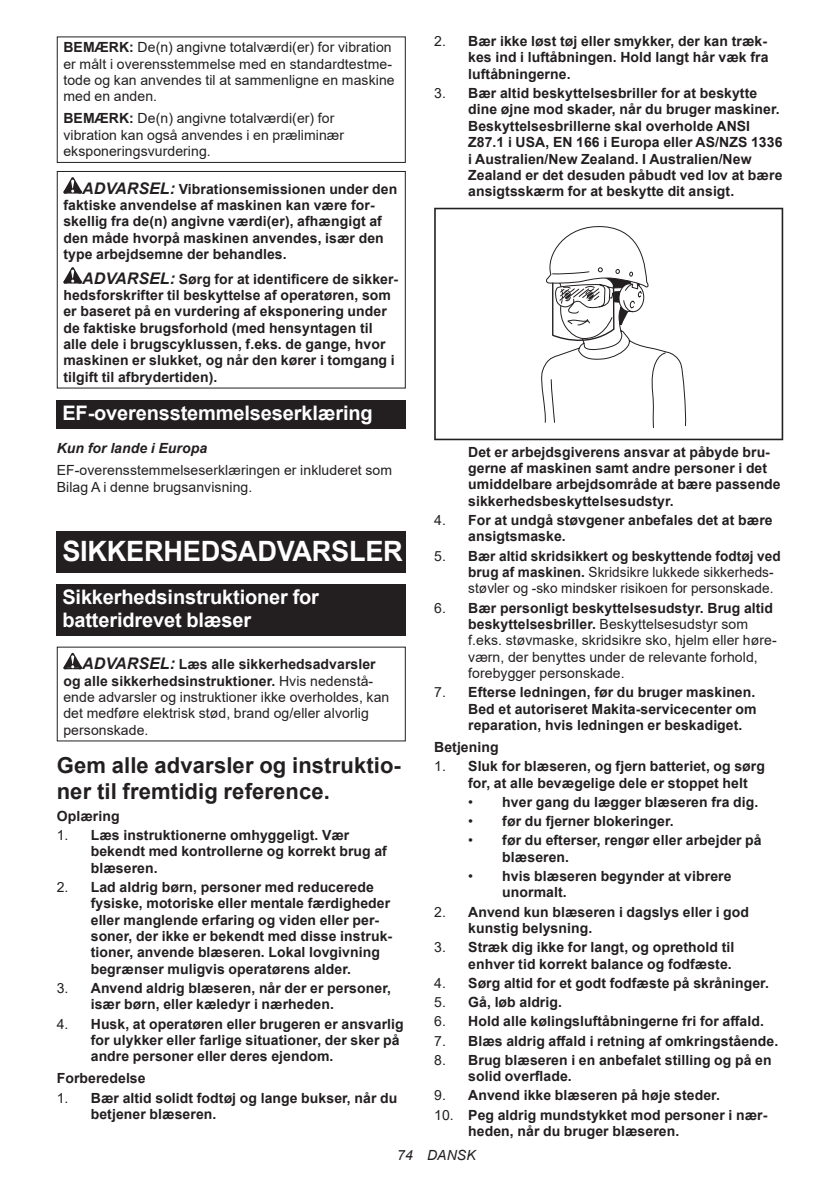
<style>
.page{position:relative;width:840px;height:1191px;background:#fff}
.page>*{position:absolute;margin:0;border:0;box-sizing:border-box;transform-origin:0 0}
.t1{font:700 28px "Arial";letter-spacing:-.01em;color:#fff}
.t2{font:700 22px/25.8px "Arial";letter-spacing:.005em;color:#231f20}
.t3{font:700 20px/23.4px "Arial";letter-spacing:-.01em;color:#fff}
.t4{font:700 14px/16.4px "Arial";letter-spacing:.005em;color:#231f20}
.t5{font:14px/16.4px "Arial";letter-spacing:.005em;color:#231f20}
.t6{font:italic 700 14px "Arial";letter-spacing:.005em;color:#231f20}
.t7{font:italic 14px "Arial";letter-spacing:.005em;color:#231f20}
.s1{font-weight:700}
.s2{font-style:italic;font-size:16px}
.s3{font-weight:700;font-style:italic;font-size:16px}
.s4{font-weight:400}
</style>
<div class="page">
<div style="left:57px;top:36px;width:348px;height:127px;border:1px solid #231f20"></div>
<svg style="left:63px;top:177px;width:19px;height:17px"></svg>
<svg style="left:63px;top:267px;width:19px;height:16px"></svg>
<div style="left:57px;top:171px;width:348px;height:217px;border:1px solid #231f20"></div>
<div style="left:57px;top:400px;width:348px;height:28px;background:#231f20"></div>
<div style="left:57px;top:531px;width:348px;height:41px;background:#231f20"></div>
<div style="left:57px;top:584px;width:348px;height:52px;background:#231f20"></div>
<svg style="left:63px;top:653px;width:19px;height:16px"></svg>
<svg style="left:434px;top:208px;width:348px;height:232px"></svg>
<svg style="left:537px;top:223px;width:149px;height:206px"></svg>
<p class="t5" style="left:63px;top:39px;width:332px"><span class="s1">BEMÆRK:</span> De(n) angivne totalværdi(er) for vibration er målt i overensstemmelse med en standardtestme&shy;tode og kan anvendes til at sammenligne en maskine med en anden.</p>
<p class="t5" style="left:63px;top:110px;width:282px"><span class="s1">BEMÆRK:</span> De(n) angivne totalværdi(er) for vibration kan også anvendes i en præliminær eksponeringsvurdering.</p>
<p class="t4" style="left:63px;top:181px;width:335px;text-indent:19px"><span class="s2">ADVARSEL:</span> Vibrationsemissionen under den faktiske anvendelse af maskinen kan være for&shy;skellig fra de(n) angivne værdi(er), afhængigt af den måde hvorpå maskinen anvendes, især den type arbejdsemne der behandles.</p>
<p class="t4" style="left:63px;top:270px;width:336px;text-indent:19px"><span class="s2">ADVARSEL:</span> Sørg for at identificere de sikker&shy;hedsforskrifter til beskyttelse af operatøren, som er baseret på en vurdering af eksponering under de faktiske brugsforhold (med hensyntagen til alle dele i brugscyklussen, f.eks. de gange, hvor maskinen er slukket, og når den kører i tomgang i tilgift til afbrydertiden).</p>
<h3 class="t3" style="left:62px;top:401px;width:312px">EF-overensstemmelseserklæring</h3>
<p class="t6" style="left:57px;top:439px;width:152px">Kun for lande i Europa</p>
<p class="t5" style="left:57px;top:462px;width:336px">EF-overensstemmelseserklæringen er inkluderet som<br>Bilag A i denne brugsanvisning.</p>
<h1 class="t1" style="left:62px;top:531px;width:342px">SIKKERHEDSADVARSLER</h1>
<h3 class="t3" style="left:62px;top:585px;width:258px">Sikkerhedsinstruktioner for batteridrevet blæser</h3>
<p class="t5" style="left:63px;top:656px;width:327px;text-indent:19px"><span class="s3">ADVARSEL:</span> <span class="s1">Læs alle sikkerhedsadvarsler og alle sikkerhedsinstruktioner.</span> Hvis nedenstå&shy;ende advarsler og instruktioner ikke overholdes, kan det medføre elektrisk stød, brand og/eller alvorlig personskade.</p>
<h2 class="t2" style="left:57px;top:752px;width:345px">Gem alle advarsler og instruktio&shy;ner til fremtidig reference.</h2>
<p class="t4" style="left:57px;top:807px;width:64px">Oplæring</p>
<p class="t4" style="left:91px;top:827px;width:297px;text-indent:-34px"><span class="s4">1.</span> Læs instruktionerne omhyggeligt. Vær bekendt med kontrollerne og korrekt brug af blæseren.</p>
<p class="t4" style="left:91px;top:879px;width:303px;text-indent:-34px"><span class="s4">2.</span> Lad aldrig børn, personer med reducerede fysiske, motoriske eller mentale færdigheder eller manglende erfaring og viden eller per&shy;soner, der ikke er bekendt med disse instruk&shy;tioner, anvende blæseren. Lokal lovgivning begrænser muligvis operatørens alder.</p>
<p class="t4" style="left:91px;top:980px;width:301px;text-indent:-34px"><span class="s4">3.</span> Anvend aldrig blæseren, når der er personer, især børn, eller kæledyr i nærheden.</p>
<p class="t4" style="left:91px;top:1015px;width:314px;text-indent:-34px"><span class="s4">4.</span> Husk, at operatøren eller brugeren er ansvarlig for ulykker eller farlige situationer, der sker på andre personer eller deres ejendom.</p>
<p class="t4" style="left:57px;top:1070px;width:90px">Forberedelse</p>
<p class="t4" style="left:91px;top:1089px;width:308px;text-indent:-34px"><span class="s4">1.</span> Bær altid solidt fodtøj og lange bukser, når du betjener blæseren.</p>
<p class="t4" style="left:468px;top:33px;width:301px;text-align:justify;text-indent:-34px"><span class="s4">2.</span> Bær ikke løst tøj eller smykker, der kan træk&shy;kes ind i luftåbningen. Hold langt hår væk fra luftåbningerne.</p>
<p class="t4" style="left:468px;top:85px;width:315px;text-indent:-34px"><span class="s4">3.</span> Bær altid beskyttelsesbriller for at beskytte dine øjne mod skader, når du bruger maskiner.<br>Beskyttelsesbrillerne skal overholde ANSI Z87.1 i USA, EN 166 i Europa eller AS/NZS 1336 i Australien/New Zealand. I Australien/New Zealand er det desuden påbudt ved lov at bære ansigtsskærm for at beskytte dit ansigt.</p>
<p class="t4" style="left:468px;top:444px;width:314px">Det er arbejdsgiverens ansvar at påbyde bru&shy;gerne af maskinen samt andre personer i det umiddelbare arbejdsområde at bære passende sikkerhedsbeskyttelsesudstyr.</p>
<p class="t4" style="left:468px;top:512px;width:306px;text-indent:-34px"><span class="s4">4.</span> For at undgå støvgener anbefales det at bære ansigtsmaske.</p>
<p class="t5" style="left:468px;top:547px;width:314px;text-indent:-34px">5. <span class="s1">Bær altid skridsikkert og beskyttende fodtøj ved brug af maskinen.</span> Skridsikre lukkede sikkerheds&shy;støvler og -sko mindsker risikoen for personskade.</p>
<p class="t5" style="left:468px;top:599px;width:310px;text-indent:-34px">6. <span class="s1">Bær personligt beskyttelsesudstyr. Brug altid beskyttelsesbriller.</span> Beskyttelsesudstyr som f.eks. støvmaske, skridsikre sko, hjelm eller høre&shy;værn, der benyttes under de relevante forhold, forebygger personskade.</p>
<p class="t4" style="left:468px;top:684px;width:290px;text-align:justify;text-indent:-34px"><span class="s4">7.</span> Efterse ledningen, før du bruger maskinen.<br>Bed et autoriseret Makita-servicecenter om reparation, hvis ledningen er beskadiget.</p>
<p class="t4" style="left:434px;top:739px;width:66px">Betjening</p>
<p class="t4" style="left:468px;top:758px;width:298px;text-indent:-34px"><span class="s4">1.</span> Sluk for blæseren, og fjern batteriet, og sørg for, at alle bevægelige dele er stoppet helt</p>
<p class="t4" style="left:468px;top:794px;width:291px"><span class="s4">•</span> hver gang du lægger blæseren fra dig.</p>
<p class="t4" style="left:468px;top:813px;width:207px"><span class="s4">•</span> før du fjerner blokeringer.</p>
<p class="t4" style="left:502px;top:832px;width:261px;text-indent:-34px"><span class="s4">•</span> før du efterser, rengør eller arbejder på blæseren.</p>
<p class="t4" style="left:502px;top:868px;width:230px;text-indent:-34px"><span class="s4">•</span> hvis blæseren begynder at vibrere unormalt.</p>
<p class="t4" style="left:468px;top:903px;width:282px;text-indent:-34px"><span class="s4">2.</span> Anvend kun blæseren i dagslys eller i god kunstig belysning.</p>
<p class="t4" style="left:434px;top:939px;width:301px;text-align:right"><span class="s4">3.</span> Stræk dig ikke for langt, og oprethold til enhver tid korrekt balance og fodfæste.</p>
<p class="t4" style="left:434px;top:975px;width:336px"><span class="s4">4.</span> Sørg altid for et godt fodfæste på skråninger.</p>
<p class="t4" style="left:434px;top:994px;width:129px"><span class="s4">5.</span> Gå, løb aldrig.</p>
<p class="t4" style="left:434px;top:1013px;width:331px"><span class="s4">6.</span> Hold alle kølingsluftåbningerne fri for affald.</p>
<p class="t4" style="left:434px;top:1032px;width:345px"><span class="s4">7.</span> Blæs aldrig affald i retning af omkringstående.</p>
<p class="t4" style="left:468px;top:1051px;width:305px;text-indent:-34px"><span class="s4">8.</span> Brug blæseren i en anbefalet stilling og på en solid overflade.</p>
<p class="t4" style="left:434px;top:1087px;width:287px"><span class="s4">9.</span> Anvend ikke blæseren på høje steder.</p>
<p class="t4" style="left:468px;top:1106px;width:300px;text-indent:-34px"><span class="s4">10.</span> Peg aldrig mundstykket mod personer i nær&shy;heden, når du bruger blæseren.</p>
<p class="t7" style="left:397px;top:1146px;width:80px">74 DANSK</p>
</div>
